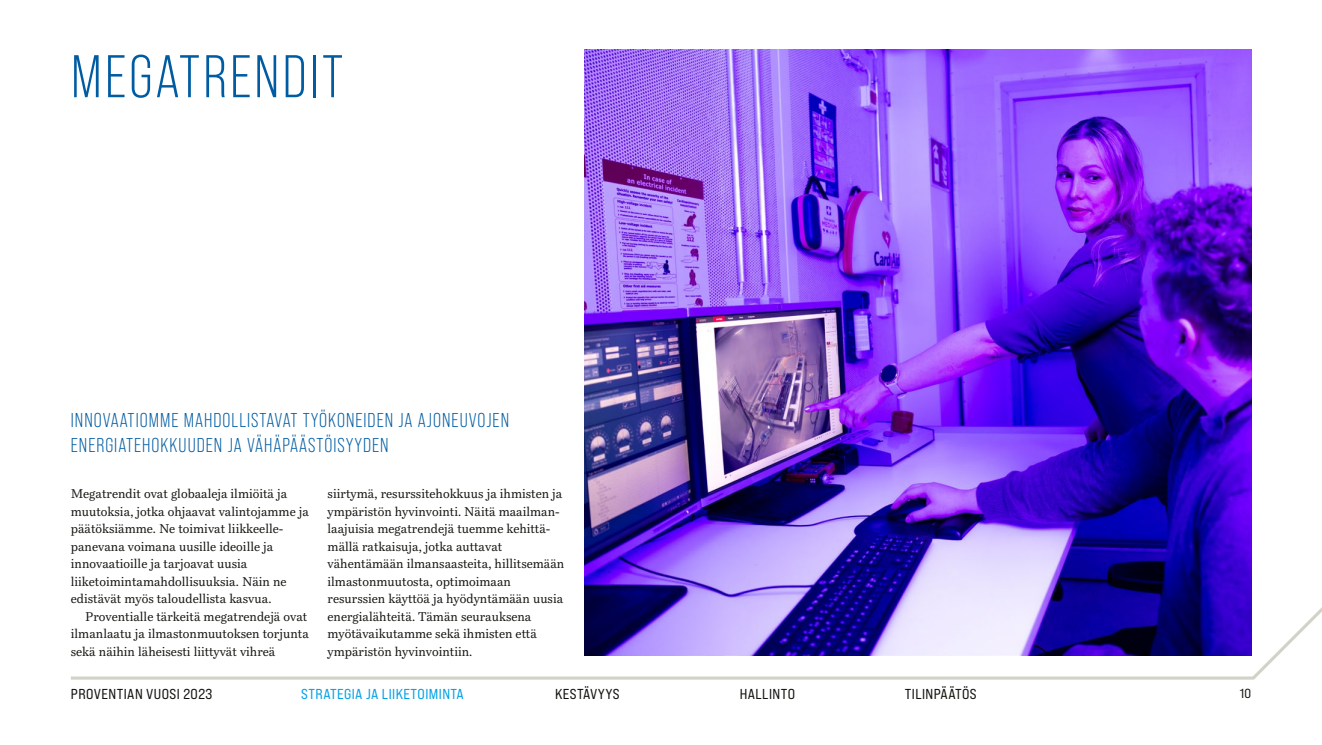
<style>
.page{position:relative;width:1322px;height:745px;background:#fff}
.page>*{position:absolute;margin:0;border:0;box-sizing:border-box;transform-origin:0 0}
.t1{font:60px "Bebas Neue Pro";letter-spacing:.05em;color:#005ca2}
.Body_Bebas{font:20px/25px "Bebas Neue Pro";letter-spacing:.05em;color:#005ca2}
.t2{font:14.38px "Bebas Neue Pro Exp Rg";letter-spacing:.03em;color:#12120d}
.t3{font:14.38px "Bebas Neue Pro Exp Rg";letter-spacing:.03em;color:#00a1e5}
.t4{font:13.12px "Bebas Neue Pro Exp Rg";color:#12120d}
.Body{font:12.5px/17.5px "Bressay";color:#12120d;text-align:justify}
.Body_-ind{font:12.5px/17.5px "Bressay";color:#12120d}
</style>
<div class="page">
<img style="left:584px;top:50px;width:667px;height:340px">
<svg style="left:71px;top:390px;width:1251px;height:290px"></svg>
<h1 class="t1" style="left:71px;top:43px;width:274px">MEGATRENDIT</h1>
<p class="Body_Bebas" style="left:71px;top:407px;width:440px">INNOVAATIOMME MAHDOLLISTAVAT TYÖKONEIDEN JA AJONEUVOJEN<br>ENERGIATEHOKKUUDEN JA VÄHÄPÄÄSTÖISYYDEN</p>
<p class="Body_-ind" style="left:71px;top:484px;width:239px">Megatrendit ovat globaaleja ilmiöitä ja muutoksia, jotka ohjaavat valintojamme ja päätöksiämme. Ne toimivat liikkeelle&shy;panevana voimana uusille ideoille ja innovaatioille ja tarjoavat uusia liiketoimintamahdollisuuksia. Näin ne edistävät myös taloudellista kasvua.</p>
<p class="Body" style="left:71px;top:607px;width:239px;text-indent:14px">Proventialle tärkeitä megatrendejä ovat ilmanlaatu ja ilmastonmuutoksen torjunta sekä näihin läheisesti liittyvät vihreä</p>
<p class="Body" style="left:328px;top:484px;width:238px;text-align:left">siirtymä, resurssitehokkuus ja ihmisten ja ympäristön hyvinvointi. Näitä maailman&shy;laajuisia megatrendejä tuemme kehittä&shy;mällä ratkaisuja, jotka auttavat vähentämään ilmansaasteita, hillitsemään ilmastonmuutosta, optimoimaan resurssien käyttöä ja hyödyntämään uusia energialähteitä. Tämän seurauksena myötävaikutamme sekä ihmisten että ympäristön hyvinvointiin.</p>
<p class="t2" style="left:71px;top:685px;width:143px">PROVENTIAN VUOSI 2023</p>
<p class="t3" style="left:301px;top:685px;width:164px">STRATEGIA JA LIIKETOIMINTA</p>
<p class="t2" style="left:555px;top:685px;width:66px">KESTÄVYYS</p>
<p class="t2" style="left:740px;top:685px;width:57px">HALLINTO</p>
<p class="t2" style="left:905px;top:685px;width:73px">TILINPÄÄTÖS</p>
<p class="t4" style="left:1240px;top:684px;width:13px">10</p>
</div>
